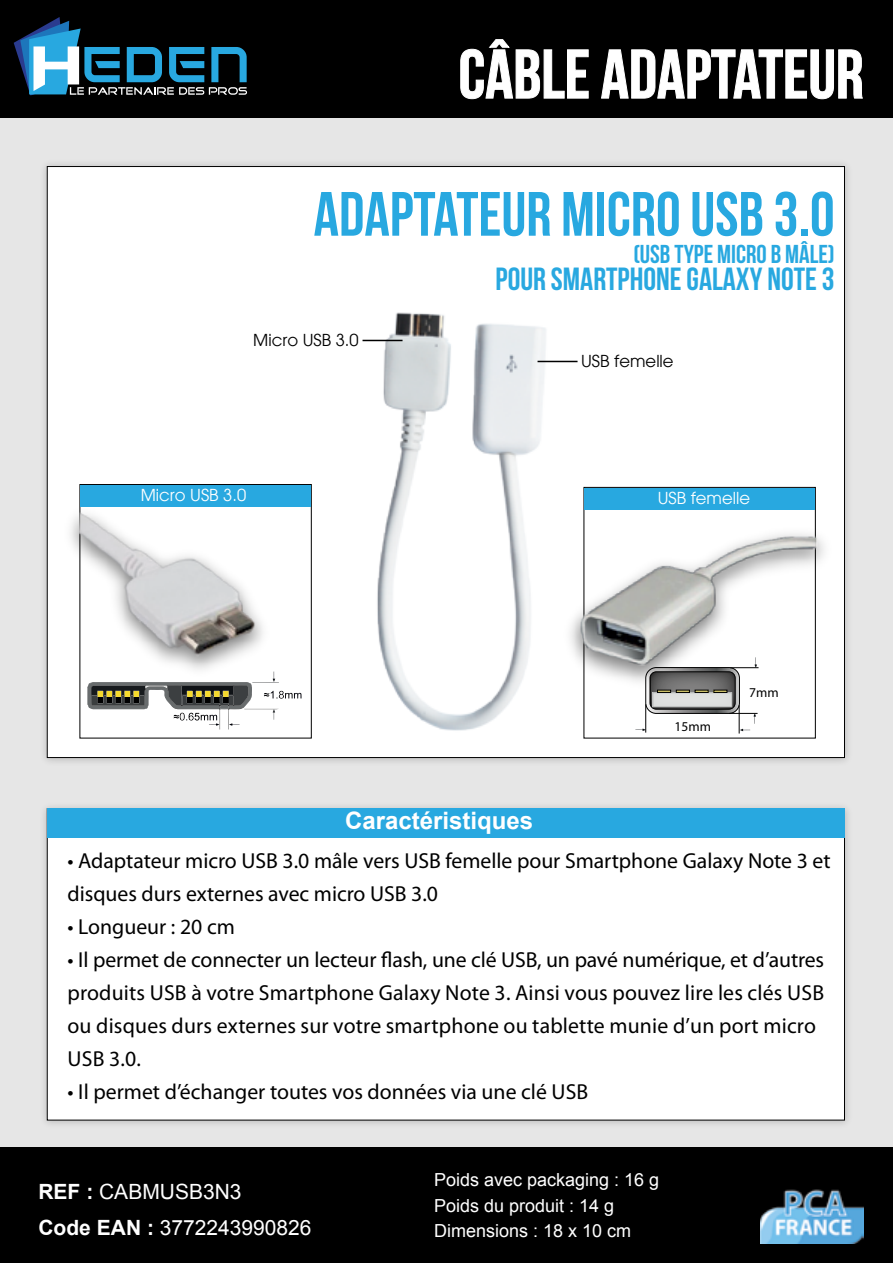
<style>
.page{position:relative;width:893px;height:1263px;background:#e6e6e6}
.page>*{position:absolute;margin:0;border:0;box-sizing:border-box;transform-origin:0 0}
.t1{font:69px "Bebas Neue";color:#fff}
.t2{font:62.4px "Bebas Neue";color:#28a8e0}
.t3{font:32.1px "Bebas Neue";color:#28a8e0}
.t4{font:25.95px "Bebas Neue";color:#28a8e0}
.t5{font:700 24px "Arial";color:#fff}
.t6{font:21.75px/33px "Myriad Pro";color:#000}
.t7{font:21px/36px "Arial";color:#fff}
.t8{font:18px/25.5px "Arial";color:#fff}
.t9{font:16.5px "Avant Garde LT";color:#000}
.t10{font:16.5px "Avant Garde LT";color:#fff}
.t11{font:13.5px "Myriad Pro";color:#000}
.s1{font-weight:700}
</style>
<div class="page">
<div style="left:0;top:0;width:893px;height:117px;background:#000"></div>
<div style="left:0;top:1147px;width:893px;height:116px;background:#000"></div>
<img style="left:760px;top:1189px;width:104px;height:54px">
<svg style="left:14px;top:17px;width:233px;height:78px"></svg>
<svg style="left:460px;top:39px;width:129px;height:60px"></svg>
<svg style="left:601px;top:49px;width:262px;height:50px"></svg>
<div style="left:47px;top:167px;width:797px;height:590px;background:#fff"></div>
<img style="left:44px;top:806px;width:804px;height:318px">
<div style="left:47px;top:809px;width:797px;height:311px;background:#fff"></div>
<img style="left:277px;top:312px;width:394px;height:526px">
<hr style="left:537px;top:361px;width:41px;height:1px;background:#000">
<hr style="left:362px;top:340px;width:41px;height:1px;background:#000">
<div style="left:47px;top:808px;width:798px;height:29px;background:#28a8e0"></div>
<img style="left:79px;top:474px;width:243px;height:275px">
<div style="left:80px;top:484px;width:231px;height:254px;background:#fff"></div>
<img style="left:79px;top:482px;width:287px;height:226px">
<div style="left:80px;top:485px;width:231px;height:21px;background:#28a8e0"></div>
<svg style="left:87px;top:671px;width:214px;height:59px"></svg>
<img style="left:556px;top:521px;width:23px;height:174px">
<img style="left:579px;top:458px;width:269px;height:316px">
<h1 class="t1" style="left:459px;top:36px;width:407px">CÂBLE ADAPTATEUR</h1>
<h2 class="t2" style="left:314px;top:180px;width:523px">ADAPTATEUR MICRO USB 3.0</h2>
<p class="t4" style="left:633px;top:240px;width:203px">(USB TYPE MICRO B MÂLE)</p>
<h3 class="t3" style="left:496px;top:261px;width:341px">POUR SMARTPHONE GALAXY NOTE 3</h3>
<p class="t9" style="left:253px;top:330px;width:107px">Micro USB 3.0</p>
<p class="t9" style="left:581px;top:351px;width:94px">USB femelle</p>
<p class="t10" style="left:141px;top:485px;width:107px">Micro USB 3.0</p>
<p class="t10" style="left:658px;top:488px;width:94px">USB femelle</p>
<p class="t5" style="left:345px;top:805px;width:190px">Caractéristiques</p>
<p class="t11" style="left:675px;top:718px;width:38px">15mm</p>
<p class="t11" style="left:749px;top:684px;width:31px">7mm</p>
<p class="t6" style="left:67px;top:843px;width:765px">• Adaptateur micro USB 3.0 mâle vers USB femelle pour Smartphone Galaxy Note 3 et disques durs externes avec micro USB 3.0</p>
<p class="t6" style="left:67px;top:909px;width:169px">• Longueur : 20 cm</p>
<p class="t6" style="left:67px;top:942px;width:758px">• Il permet de connecter un lecteur flash, une clé USB, un pavé numérique, et d’autres produits USB à votre Smartphone Galaxy Note 3. Ainsi vous pouvez lire les clés USB ou disques durs externes sur votre smartphone ou tablette munie d’un port micro USB 3.0.</p>
<p class="t6" style="left:67px;top:1074px;width:522px">• Il permet d’échanger toutes vos données via une clé USB</p>
<p class="t7" style="left:38px;top:1174px;width:275px"><span class="s1">REF :</span> CABMUSB3N3<br><span class="s1">Code EAN :</span> 3772243990826</p>
<p class="t8" style="left:434px;top:1167px;width:227px">Poids avec packaging : 16 g<br>Poids du produit : 14 g<br>Dimensions : 18 x 10 cm</p>
</div>
